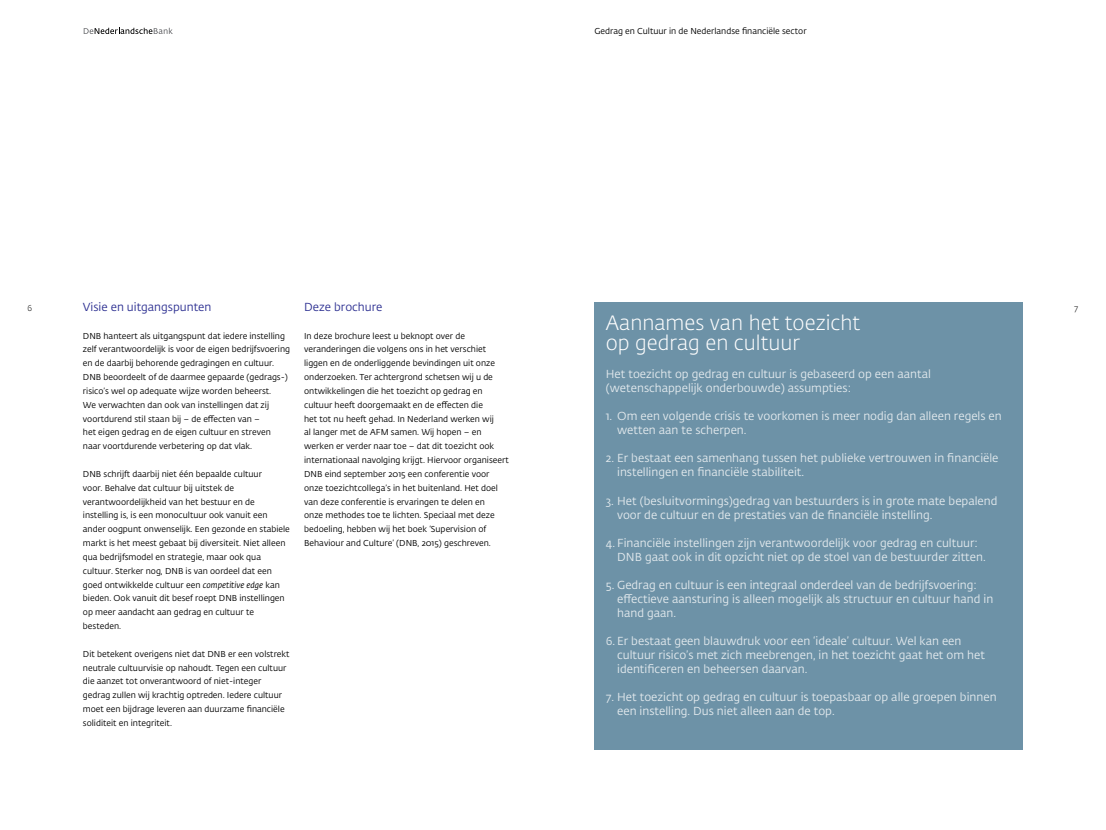
<style>
.page{position:relative;width:1106px;height:830px;background:#fff}
.page>*{position:absolute;margin:0;border:0;box-sizing:border-box;transform-origin:0 0}
.t1{font:300 20.5px/20.5px "DNB Fedra";color:#fff}
.t2{font:11.5px/14px "DNB Fedra";color:#e2e9ed}
.t3{font:11.5px "DNB Fedra";color:#2e3192}
.t4{font:8.5px/13.8px "DNB Fedra";color:#000}
.t5{font:300 8.5px "DNB Fedra";color:#000}
.s1{font-style:italic}
</style>
<div class="page">
<svg style="left:84px;top:28px;width:89px;height:6px"></svg>
<div style="left:594px;top:302px;width:429px;height:447px;background:#6d92a7"></div>
<p class="t4" style="left:594px;top:25px;width:214px">Gedrag en Cultuur in de Nederlandse financiële sector</p>
<h2 class="t3" style="left:83px;top:300px;width:130px">Visie en uitgangspunten</h2>
<p class="t4" style="left:83px;top:328px;width:209px">DNB hanteert als uitgangspunt dat iedere instelling zelf verantwoordelijk is voor de eigen bedrijfsvoering en de daarbij behorende gedragingen en cultuur.<br>DNB beoordeelt of de daarmee gepaarde (gedrags-) risico’s wel op adequate wijze worden beheerst.<br>We verwachten dan ook van instellingen dat zij voortdurend stil staan bij – de effecten van –<br>het eigen gedrag en de eigen cultuur en streven naar voortdurende verbetering op dat vlak.</p>
<p class="t4" style="left:83px;top:467px;width:208px">DNB schrijft daarbij niet één bepaalde cultuur<br>voor. Behalve dat cultuur bij uitstek de verantwoordelijkheid van het bestuur en de instelling is, is een monocultuur ook vanuit een ander oogpunt onwenselijk. Een gezonde en stabiele markt is het meest gebaat bij diversiteit. Niet alleen qua bedrijfsmodel en strategie, maar ook qua cultuur. Sterker nog, DNB is van oordeel dat een goed ontwikkelde cultuur een <span class="s1">competitive edge</span> kan bieden. Ook vanuit dit besef roept DNB instellingen op meer aandacht aan gedrag en cultuur te besteden.</p>
<p class="t4" style="left:83px;top:646px;width:208px">Dit betekent overigens niet dat DNB er een volstrekt neutrale cultuurvisie op nahoudt. Tegen een cultuur die aanzet tot onverantwoord of niet-integer gedrag zullen wij krachtig optreden. Iedere cultuur moet een bijdrage leveren aan duurzame financiële soliditeit en integriteit.</p>
<p class="t5" style="left:28px;top:303px;width:6px">6</p>
<h2 class="t3" style="left:304px;top:300px;width:80px">Deze brochure</h2>
<p class="t5" style="left:1074px;top:303px;width:6px">7</p>
<p class="t4" style="left:304px;top:328px;width:206px">In deze brochure leest u beknopt over de veranderingen die volgens ons in het verschiet liggen en de onderliggende bevindingen uit onze onderzoeken. Ter achtergrond schetsen wij u de ontwikkelingen die het toezicht op gedrag en cultuur heeft doorgemaakt en de effecten die<br>het tot nu heeft gehad. In Nederland werken wij<br>al langer met de AFM samen. Wij hopen – en werken er verder naar toe – dat dit toezicht ook internationaal navolging krijgt. Hiervoor organiseert DNB eind september 2015 een conferentie voor onze toezichtcollega’s in het buitenland. Het doel van deze conferentie is ervaringen te delen en<br>onze methodes toe te lichten. Speciaal met deze bedoeling, hebben wij het boek ‘Supervision of Behaviour and Culture’ (DNB, 2015) geschreven.</p>
<h1 class="t1" style="left:606px;top:312px;width:256px">Aannames van het toezicht op gedrag en cultuur</h1>
<h2 class="t2" style="left:606px;top:367px;width:326px">Het toezicht op gedrag en cultuur is gebaseerd op een aantal (wetenschappelijk onderbouwde) assumpties:</h2>
<h2 class="t2" style="left:617px;top:409px;width:386px;text-indent:-11px">1. Om een volgende crisis te voorkomen is meer nodig dan alleen regels en wetten aan te scherpen.</h2>
<h2 class="t2" style="left:617px;top:451px;width:383px;text-indent:-11px">2. Er bestaat een samenhang tussen het publieke vertrouwen in financiële instellingen en financiële stabiliteit.</h2>
<h2 class="t2" style="left:617px;top:493px;width:382px;text-indent:-11px">3. Het (besluitvormings)gedrag van bestuurders is in grote mate bepalend voor de cultuur en de prestaties van de financiële instelling.</h2>
<h2 class="t2" style="left:617px;top:535px;width:370px;text-indent:-11px">4. Financiële instellingen zijn verantwoordelijk voor gedrag en cultuur:<br>DNB gaat ook in dit opzicht niet op de stoel van de bestuurder zitten.</h2>
<h2 class="t2" style="left:617px;top:577px;width:377px;text-indent:-11px">5. Gedrag en cultuur is een integraal onderdeel van de bedrijfsvoering: effectieve aansturing is alleen mogelijk als structuur en cultuur hand in hand gaan.</h2>
<h2 class="t2" style="left:617px;top:633px;width:369px;text-indent:-11px">6. Er bestaat geen blauwdruk voor een ‘ideale’ cultuur. Wel kan een cultuur risico’s met zich meebrengen, in het toezicht gaat het om het identificeren en beheersen daarvan.</h2>
<h2 class="t2" style="left:617px;top:689px;width:381px;text-indent:-11px">7. Het toezicht op gedrag en cultuur is toepasbaar op alle groepen binnen een instelling. Dus niet alleen aan de top.</h2>
</div>
